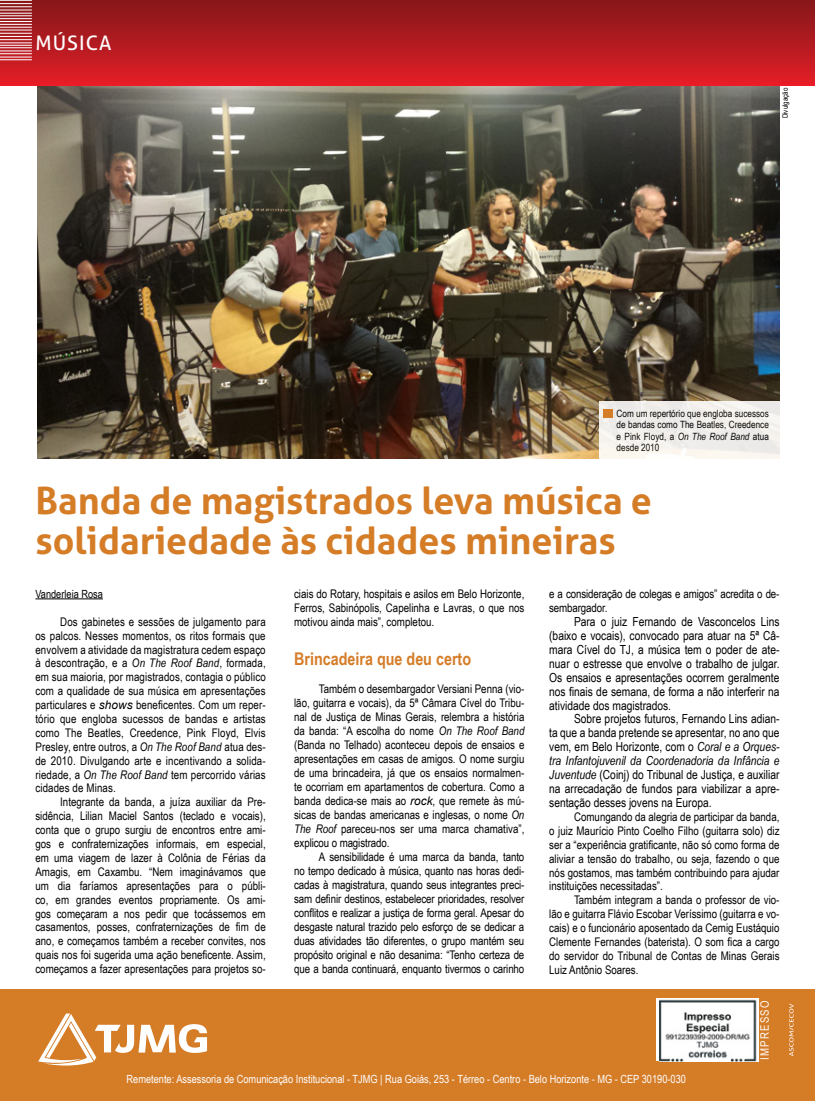
<style>
.page{position:relative;width:815px;height:1101px;background:#fff}
.page>*{position:absolute;margin:0;border:0;box-sizing:border-box;transform-origin:0 0}
.t1{font:700 37.5px/40px "Aller";color:#d57c27}
.t2{font:20px "Aller";letter-spacing:.05em;color:#fff}
.t3{font:700 17.5px "Arial Narrow";color:#d57c27}
.t4{font:12.5px/13.9px "Arial Narrow";color:#000;text-align:justify}
.t5{font:11.88px/13.9px "Arial Narrow";color:#000;text-align:justify}
.t6{font:11.62px "Arial Narrow";color:#fff}
.t7{font:11.25px "Arial Narrow";color:#fff}
.t8{font:11.25px "Arial Narrow";color:#000}
.t9{font:10px/11.2px "Arial Narrow";color:#000;text-align:justify}
.t10{font:7.5px "Arial Narrow";color:#000}
.s1{font-style:italic}
.s2{font-family:"Arial";font-style:italic}
</style>
<div class="page">
<img style="left:37px;top:85px;width:743px;height:373px">
<div style="left:0;top:0;width:815px;height:85px;background:linear-gradient(to bottom,#84181a,#e31e27)"></div>
<div style="left:0;top:989px;width:815px;height:111px;background:#d57c27"></div>
<hr style="left:0;top:0;width:32px;height:1px;background:#fff">
<hr style="left:0;top:3px;width:32px;height:1px;background:#fff">
<hr style="left:0;top:6px;width:32px;height:1px;background:#fff">
<hr style="left:0;top:10px;width:32px;height:1px;background:#fff">
<hr style="left:0;top:13px;width:32px;height:1px;background:#fff">
<hr style="left:0;top:15px;width:32px;height:1px;background:#fff">
<hr style="left:0;top:18px;width:32px;height:1px;background:#fff">
<hr style="left:0;top:21px;width:32px;height:1px;background:#fff">
<hr style="left:0;top:24px;width:32px;height:1px;background:#fff">
<hr style="left:0;top:27px;width:32px;height:1px;background:#fff">
<hr style="left:0;top:30px;width:32px;height:1px;background:#fff">
<hr style="left:0;top:33px;width:32px;height:1px;background:#fff">
<hr style="left:0;top:36px;width:32px;height:1px;background:#fff">
<hr style="left:0;top:39px;width:32px;height:1px;background:#fff">
<hr style="left:0;top:43px;width:32px;height:1px;background:#fff">
<hr style="left:0;top:45px;width:32px;height:1px;background:#fff">
<hr style="left:0;top:47px;width:32px;height:1px;background:#fff">
<hr style="left:0;top:51px;width:32px;height:1px;background:#fff">
<hr style="left:0;top:53px;width:32px;height:1px;background:#fff">
<hr style="left:0;top:57px;width:32px;height:1px;background:#fff">
<hr style="left:0;top:59px;width:32px;height:1px;background:#fff">
<div style="left:656px;top:998px;width:102px;height:62px;background:#fff"></div>
<img style="left:659px;top:999px;width:98px;height:61px">
<svg style="left:38px;top:1013px;width:169px;height:52px"></svg>
<svg style="left:789px;top:1003px;width:4px;height:52px"></svg>
<hr style="left:35px;top:598px;width:68px;height:1px;background:#000">
<div style="left:599px;top:401px;width:181px;height:58px;background:#f1efeb"></div>
<div style="left:603px;top:409px;width:9px;height:8px;background:#d57c27"></div>
<h2 class="t2" style="left:35px;top:31px;width:77px">MÚSICA</h2>
<p class="t10" style="left:780px;top:118px;width:32px;rotate:-90deg">Divulgação</p>
<p class="t9" style="left:617px;top:407px;width:154px">Com um repertório que engloba sucessos de bandas como The Beatles, Creedence e Pink Floyd, a <span class="s1">On The Roof Band</span> atua desde 2010</p>
<h1 class="t1" style="left:35px;top:480px;width:618px">Banda de magistrados leva música e solidariedade às cidades mineiras</h1>
<p class="t8" style="left:35px;top:585px;width:69px">Vanderleia Rosa</p>
<p class="t5" style="left:35px;top:614px;width:232px;text-indent:25px">Dos gabinetes e sessões de julgamento para os palcos. Nesses momentos, os ritos formais que envolvem a atividade da magistratura cedem espaço à descontração, e a <span class="s1">On The Roof Band</span>, formada, em sua maioria, por magistrados, contagia o público com a qualidade de sua música em apresentações particulares e <span class="s2">shows</span> beneficentes. Com um reper&shy;tório que engloba sucessos de bandas e artistas como The Beatles, Creedence, Pink Floyd, Elvis Presley, entre outros, a <span class="s1">On The Roof Band</span> atua des&shy;de 2010. Divulgando arte e incentivando a solida&shy;riedade, a <span class="s1">On The Roof Band</span> tem percorrido várias cidades de Minas.</p>
<p class="t5" style="left:35px;top:794px;width:232px;text-indent:25px">Integrante da banda, a juíza auxiliar da Pre&shy;sidência, Lilian Maciel Santos (teclado e vocais), conta que o grupo surgiu de encontros entre ami&shy;gos e confraternizações informais, em especial, em uma viagem de lazer à Colônia de Férias da Amagis, em Caxambu. “Nem imaginávamos que um dia faríamos apresentações para o públi&shy;co, em grandes eventos propriamente. Os ami&shy;gos começaram a nos pedir que tocássemos em casamentos, posses, confraternizações de fim de ano, e começamos também a receber convites, nos quais nos foi sugerida uma ação beneficente. Assim, começamos a fazer apresentações para projetos so-</p>
<p class="t5" style="left:294px;top:586px;width:232px">ciais do Rotary, hospitais e asilos em Belo Horizonte, Ferros, Sabinópolis, Capelinha e Lavras, o que nos motivou ainda mais”, completou.</p>
<h3 class="t3" style="left:294px;top:645px;width:179px">Brincadeira que deu certo</h3>
<p class="t5" style="left:294px;top:681px;width:232px;text-indent:25px">Também o desembargador Versiani Penna (vio&shy;lão, guitarra e vocais), da 5ª Câmara Cível do Tribu&shy;nal de Justiça de Minas Gerais, relembra a história da banda: “A escolha do nome <span class="s1">On The Roof Band </span>(Banda no Telhado) aconteceu depois de ensaios e apresentações em casas de amigos. O nome surgiu de uma brincadeira, já que os ensaios normalmen&shy;te ocorriam em apartamentos de cobertura. Como a banda dedica-se mais ao <span class="s2">rock</span>, que remete às mú&shy;sicas de bandas americanas e inglesas, o nome <span class="s1">On The Roof</span> pareceu-nos ser uma marca chamativa”, explicou o magistrado.</p>
<p class="t5" style="left:294px;top:849px;width:232px;text-indent:25px">A sensibilidade é uma marca da banda, tanto no tempo dedicado à música, quanto nas horas dedi&shy;cadas à magistratura, quando seus integrantes preci&shy;sam definir destinos, estabelecer prioridades, resolver conflitos e realizar a justiça de forma geral. Apesar do desgaste natural trazido pelo esforço de se dedicar a duas atividades tão diferentes, o grupo mantém seu propósito original e não desanima: “Tenho certeza de que a banda continuará, enquanto tivermos o carinho</p>
<p class="t5" style="left:549px;top:586px;width:232px">e a consideração de colegas e amigos” acredita o de&shy;sembargador.</p>
<p class="t4" style="left:549px;top:614px;width:232px;text-indent:25px">Para o juiz Fernando de Vasconcelos Lins (baixo e vocais), convocado para atuar na 5ª Câ&shy;mara Cível do TJ, a música tem o poder de ate&shy;nuar o estresse que envolve o trabalho de julgar.<br>Os ensaios e apresentações ocorrem geralmente nos finais de semana, de forma a não interferir na atividade dos magistrados.</p>
<p class="t4" style="left:549px;top:711px;width:232px;text-indent:25px">Sobre projetos futuros, Fernando Lins adian&shy;ta que a banda pretende se apresentar, no ano que vem, em Belo Horizonte, com o <span class="s1">Coral e a Orques&shy;tra Infantojuvenil da Coordenadoria da Infância e Juventude</span> (Coinj) do Tribunal de Justiça, e auxiliar na arrecadação de fundos para viabilizar a apre&shy;sentação desses jovens na Europa.</p>
<p class="t5" style="left:549px;top:809px;width:232px;text-indent:25px">Comungando da alegria de participar da banda, o juiz Maurício Pinto Coelho Filho (guitarra solo) diz ser a “experiência gratificante, não só como forma de aliviar a tensão do trabalho, ou seja, fazendo o que nós gostamos, mas também contribuindo para ajudar instituições necessitadas”.</p>
<p class="t5" style="left:549px;top:892px;width:232px;text-indent:25px">Também integram a banda o professor de vio&shy;lão e guitarra Flávio Escobar Veríssimo (guitarra e vo&shy;cais) e o funcionário aposentado da Cemig Eustáquio Clemente Fernandes (baterista). O som fica a cargo do servidor do Tribunal de Contas de Minas Gerais Luiz Antônio Soares.</p>
<p class="t6" style="left:756px;top:1059px;width:60px;rotate:-90deg">impresso</p>
<p class="t7" style="left:127px;top:1070px;width:561px">Remetente: Assessoria de Comunicação Institucional - TJMG | Rua Goiás, 253 - Térreo - Centro - Belo Horizonte - MG - CEP 30190-030</p>
</div>
